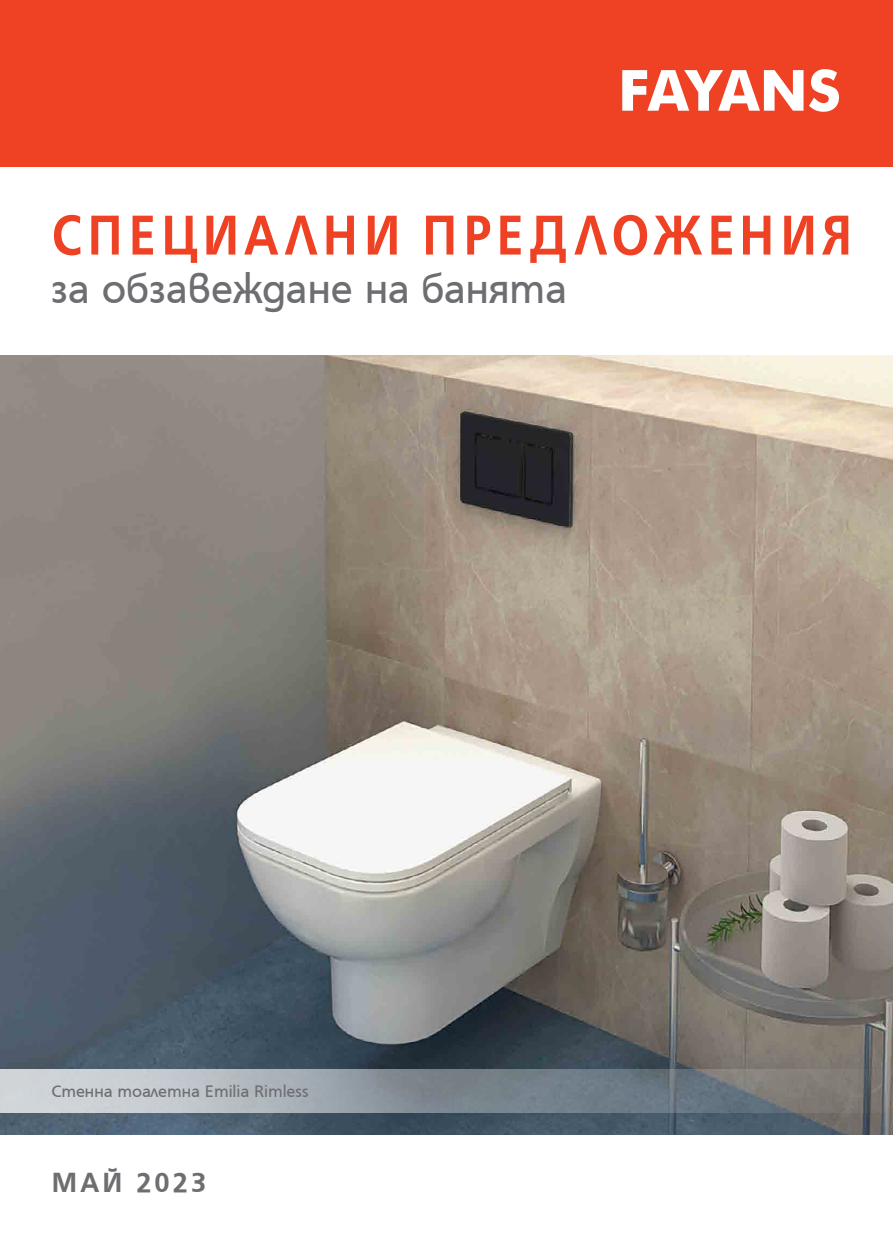
<style>
.page{position:relative;width:893px;height:1234px;background:#fff}
.page>*{position:absolute;margin:0;border:0;box-sizing:border-box;transform-origin:0 0}
.t1{font:700 60.75px "HS Grotesk Bg";letter-spacing:.105em;color:#ef4123;scale:.88 1}
.t2{font:45px "HS Grotesk Bg";color:#6d6e71}
.t3{font:700 30px "HS Grotesk Bg";letter-spacing:.105em;color:#6d6e71}
.t4{font:18px "HS Grotesk Bg";color:#6d6e71}
</style>
<div class="page">
<div style="left:0;top:0;width:893px;height:166px;background:#ef4123"></div>
<svg style="left:809px;top:69px;width:30px;height:43px"></svg>
<svg style="left:622px;top:70px;width:181px;height:41px"></svg>
<img style="left:0;top:355px;width:893px;height:778px">
<svg style="left:0;top:1068px;width:893px;height:43px;background:#90979d"></svg>
<h1 class="t1" style="left:51px;top:203px;width:912px">СПЕЦИАЛНИ ПРЕДЛОЖЕНИЯ</h1>
<h2 class="t2" style="left:51px;top:266px;width:517px">за обзавеждане на банята</h2>
<p class="t4" style="left:51px;top:1081px;width:259px">Стенна тоалетна Emilia Rimless</p>
<h3 class="t3" style="left:51px;top:1165px;width:156px">МАЙ 2023</h3>
</div>
